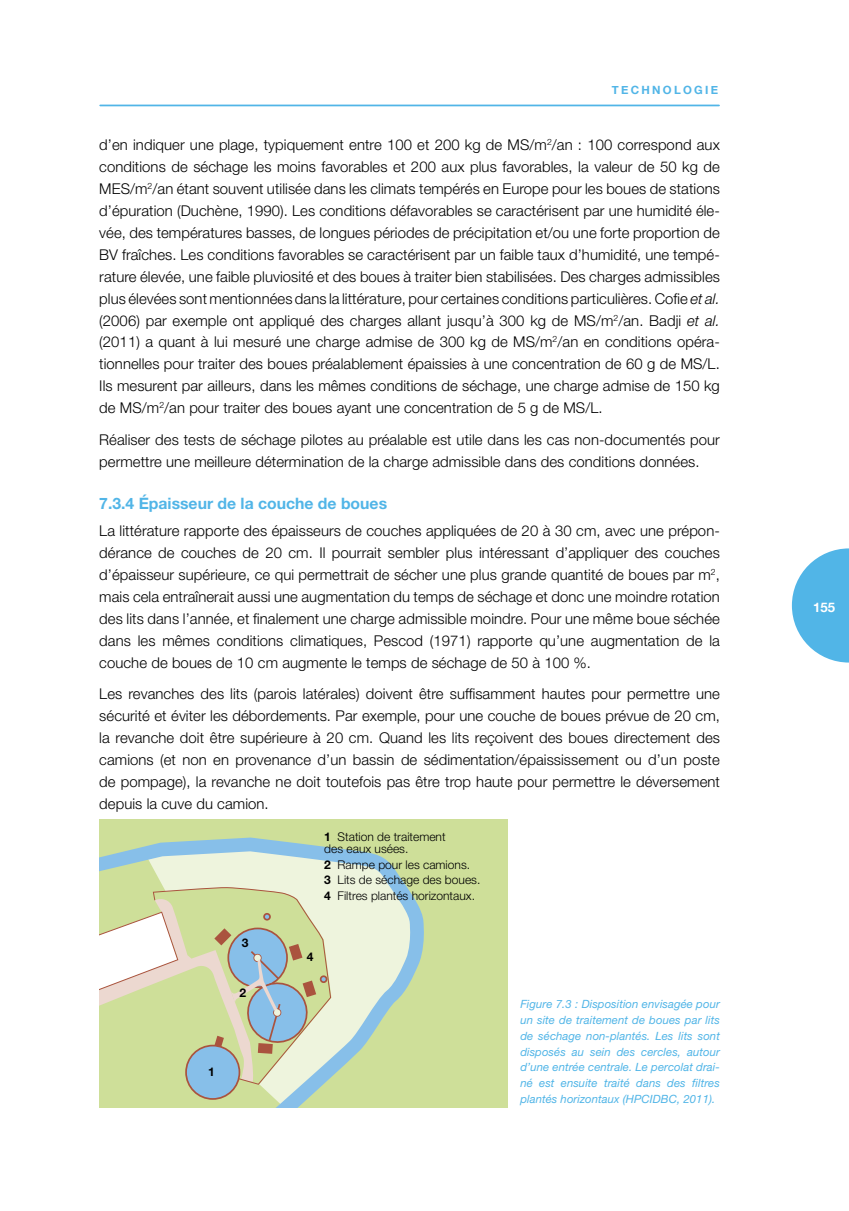
<style>
.page{position:relative;width:849px;height:1211px;background:#fff}
.page>*{position:absolute;margin:0;border:0;box-sizing:border-box;transform-origin:0 0}
.t1{font:700 15.75px "Helvetica Neue LT Std";color:#51b5e7}
.t2{font:300 14.88px/21.9px "Helvetica Neue LT Std";letter-spacing:.005em;color:#000;text-align:justify}
.t3{font:700 13.12px "Helvetica Neue";color:#fff}
.t4{font:300 12.08px/15.4px "Helvetica Neue";color:#000}
.t5{font:700 12.08px "Helvetica Neue";color:#000}
.t6{font:italic 11.38px/15.8px "Helvetica Neue LT Std";letter-spacing:.005em;color:#51b5e7;text-align:justify}
.t7{font:700 11.38px "Helvetica Neue";letter-spacing:.2em;color:#51b5e7}
.s1{font-style:italic}
.s2{font-weight:700}
</style>
<div class="page">
<svg style="left:791px;top:548px;width:57px;height:114px"></svg>
<hr style="left:100px;top:105px;width:618px;height:1px;background:#51b5e7">
<div style="left:99px;top:819px;width:408px;height:288px;background:#cedf99"></div>
<svg style="left:99px;top:837px;width:325px;height:270px"></svg>
<svg style="left:99px;top:887px;width:232px;height:198px"></svg>
<p class="t7" style="left:611px;top:81px;width:108px">TECHNOLOGIE</p>
<p class="t2" style="left:99px;top:134px;width:622px">d’en indiquer une plage, typiquement entre 100 et 200 kg de MS/m<sup>2</sup>/an : 100 correspond aux conditions de séchage les moins favorables et 200 aux plus favorables, la valeur de 50 kg de MES/m<sup>2</sup>/an étant souvent utilisée dans les climats tempérés en Europe pour les boues de stations d’épuration (Duchène, 1990). Les conditions défavorables se caractérisent par une humidité éle&shy;vée, des températures basses, de longues périodes de précipitation et/ou une forte proportion de BV fraîches. Les conditions favorables se caractérisent par un faible taux d’humidité, une tempé&shy;rature élevée, une faible pluviosité et des boues à traiter bien stabilisées. Des charges admissibles plus élevées sont mentionnées dans la littérature, pour certaines conditions particulières. Cofie <span class="s1">et al. </span>(2006) par exemple ont appliqué des charges allant jusqu’à 300 kg de MS/m<sup>2</sup>/an. Badji <span class="s1">et al. </span>(2011) a quant à lui mesuré une charge admise de 300 kg de MS/m<sup>2</sup>/an en conditions opéra&shy;tionnelles pour traiter des boues préalablement épaissies à une concentration de 60 g de MS/L.<br>Ils mesurent par ailleurs, dans les mêmes conditions de séchage, une charge admise de 150 kg de MS/m<sup>2</sup>/an pour traiter des boues ayant une concentration de 5 g de MS/L.</p>
<p class="t2" style="left:99px;top:428px;width:622px">Réaliser des tests de séchage pilotes au préalable est utile dans les cas non-documentés pour permettre une meilleure détermination de la charge admissible dans des conditions données.</p>
<p class="t1" style="left:99px;top:494px;width:289px">7.3.4 Épaisseur de la couche de boues</p>
<p class="t2" style="left:99px;top:519px;width:622px">La littérature rapporte des épaisseurs de couches appliquées de 20 à 30 cm, avec une prépon&shy;dérance de couches de 20 cm. Il pourrait sembler plus intéressant d’appliquer des couches d’épaisseur supérieure, ce qui permettrait de sécher une plus grande quantité de boues par m<sup>2</sup>, mais cela entraînerait aussi une augmentation du temps de séchage et donc une moindre rotation des lits dans l’année, et finalement une charge admissible moindre. Pour une même boue séchée dans les mêmes conditions climatiques, Pescod (1971) rapporte qu’une augmentation de la couche de boues de 10 cm augmente le temps de séchage de 50 à 100 %.</p>
<p class="t2" style="left:99px;top:682px;width:622px">Les revanches des lits (parois latérales) doivent être suffisamment hautes pour permettre une sécurité et éviter les débordements. Par exemple, pour une couche de boues prévue de 20 cm, la revanche doit être supérieure à 20 cm. Quand les lits reçoivent des boues directement des camions (et non en provenance d’un bassin de sédimentation/épaississement ou d’un poste de pompage), la revanche ne doit toutefois pas être trop haute pour permettre le déversement depuis la cuve du camion.</p>
<p class="t5" style="left:242px;top:933px;width:8px">3</p>
<p class="t5" style="left:239px;top:983px;width:8px">2</p>
<p class="t5" style="left:208px;top:1062px;width:8px">1</p>
<p class="t4" style="left:324px;top:830px;width:123px;line-height:12.1px"><span class="s2">1</span> Station de traitement des eaux usées.</p>
<p class="t4" style="left:324px;top:855px;width:157px"><span class="s2">2</span> Rampe pour les camions.<br><span class="s2">3</span> Lits de séchage des boues.<br><span class="s2">4</span> Filtres plantés horizontaux.</p>
<p class="t5" style="left:306px;top:947px;width:8px">4</p>
<p class="t6" style="left:520px;top:996px;width:201px">Figure 7.3 : Disposition envisagée pour un site de traitement de boues par lits de séchage non-plantés. Les lits sont disposés au sein des cercles, autour d’une entrée centrale. Le percolat drai&shy;né est ensuite traité dans des filtres plantés horizontaux (HPCIDBC, 2011).</p>
<p class="t3" style="left:813px;top:597px;width:23px">155</p>
</div>
